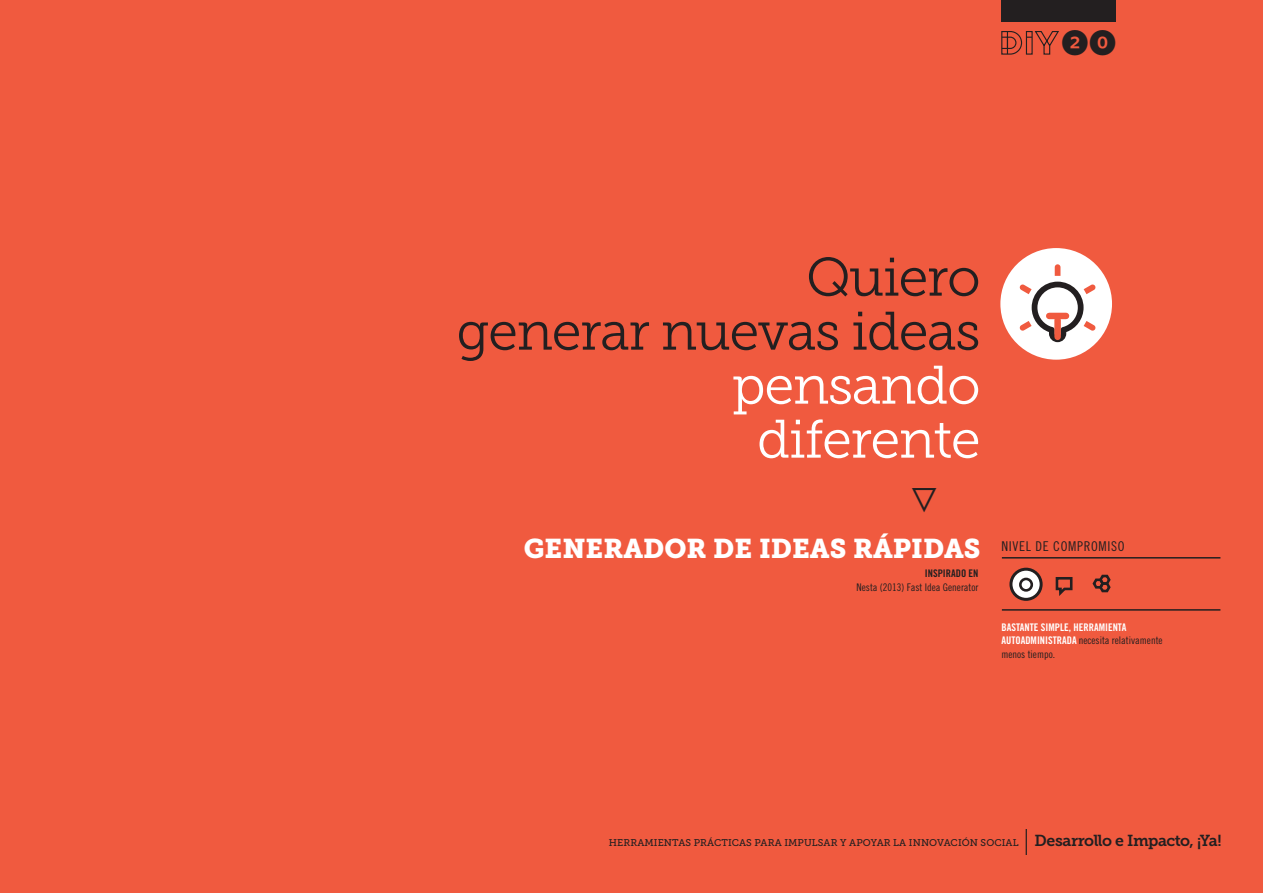
<style>
.page{position:relative;width:1263px;height:893px;background:#f05a3f}
.page>*{position:absolute;margin:0;border:0;box-sizing:border-box;transform-origin:0 0}
.t1{font:54px/54px "Museo Slab 300";letter-spacing:-.025em;color:#231f20;text-align:right}
.t2{font:54px/54px "Museo Slab 300";letter-spacing:-.025em;color:#fff;text-align:center}
.t3{font:700 36px "Klavika Arrows";color:#231f20}
.t4{font:27px "Museo Slab 900";color:#fff}
.t5{font:27px "Whitney Index Black Round Bd";color:#231f20}
.t6{font:13.5px "Trade Gothic Cond Eighteen";letter-spacing:.05em;color:#231f20}
.t7{font:10.5px/13.5px "Trade Gothic Cond Eighteen";color:#231f20}
.t8{font:10.5px "Trade Gothic Bold Cond Twenty";color:#fff}
.t9{font:10.5px "Trade Gothic Bold Cond Twenty";color:#231f20}
.t10{font:9.75px "Museo Slab 500";letter-spacing:.01em;color:#231f20}
.s1{font-family:"Trade Gothic Bold Cond Twenty";color:#fff}
.s2{font-family:"Museo Slab 700";font-size:15.9px}
</style>
<div class="page">
<div style="left:1001px;top:0;width:115px;height:21px;background:#231f20"></div>
<svg style="left:1001px;top:31px;width:58px;height:24px"></svg>
<svg style="left:1026px;top:829px;width:1px;height:26px"></svg>
<hr style="left:1002px;top:557px;width:218px;height:2px;background:#231f20">
<hr style="left:1002px;top:609px;width:218px;height:2px;background:#231f20">
<svg style="left:1011px;top:569px;width:30px;height:30px"></svg>
<div style="left:1009px;top:568px;width:34px;height:33px;border:3px solid #231f20;border-radius:50%"></div>
<div style="left:1019px;top:578px;width:14px;height:14px;border:3px solid #231f20;border-radius:50%"></div>
<svg style="left:1055px;top:577px;width:18px;height:19px"></svg>
<svg style="left:1092px;top:574px;width:19px;height:19px"></svg>
<div style="left:1000px;top:248px;width:112px;height:112px;background:#fff;border-radius:50%"></div>
<svg style="left:1055px;top:264px;width:5px;height:12px"></svg>
<svg style="left:1019px;top:282px;width:77px;height:60px"></svg>
<div style="left:1049px;top:313px;width:17px;height:6px;background:#f05a3f"></div>
<div style="left:1054px;top:320px;width:7px;height:17px;background:#f05a3f"></div>
<h3 class="t5" style="left:1061px;top:30px;width:56px">20</h3>
<h1 class="t1" style="left:456px;top:250px;width:526px">Quiero<br>generar nuevas ideas</h1>
<h1 class="t2" style="left:732px;top:358px;width:250px">pensando diferente</h1>
<h2 class="t3" style="left:910px;top:487px;width:29px">}</h2>
<h3 class="t4" style="left:524px;top:533px;width:458px">GENERADOR DE IDEAS RÁPIDAS</h3>
<p class="t9" style="left:925px;top:567px;width:55px">INSPIRADO EN</p>
<p class="t7" style="left:856px;top:580px;width:123px">Nesta (2013) Fast Idea Generator</p>
<h3 class="t6" style="left:1001px;top:538px;width:125px">NIVEL DE COMPROMISO</h3>
<p class="t8" style="left:1001px;top:621px;width:126px">BASTANTE SIMPLE, HERRAMIENTA</p>
<p class="t7" style="left:1001px;top:634px;width:163px"><span class="s1">AUTOADMINISTRADA</span> necesita relativamente menos tiempo.</p>
<p class="t10" style="left:609px;top:837px;width:614px">HERRAMIENTAS PRÁCTICAS PARA IMPULSAR Y APOYAR LA INNOVACIÓN SOCIAL <span class="s2">Desarrollo e Impacto, ¡Ya!</span></p>
</div>
